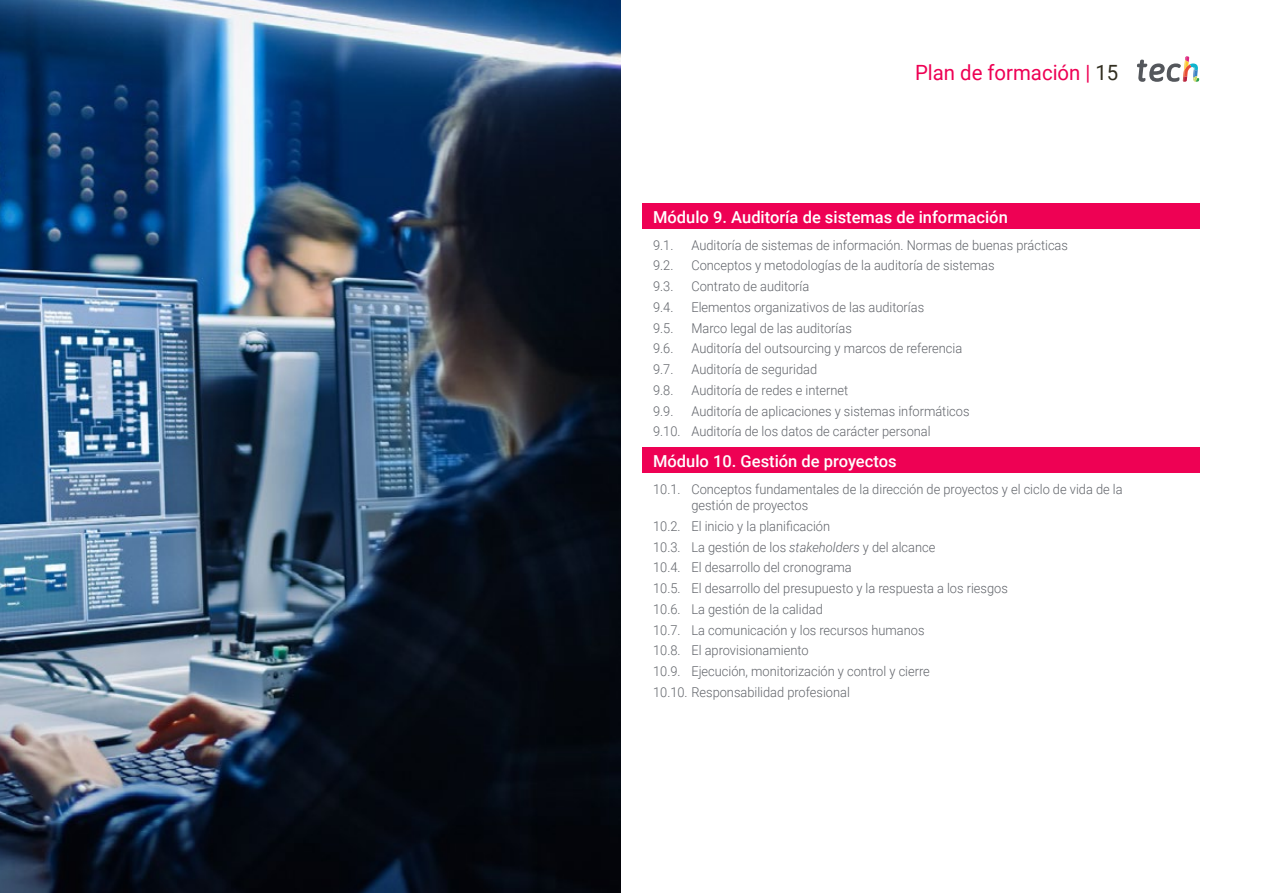
<style>
.page{position:relative;width:1263px;height:893px;background:#fff}
.page>*{position:absolute;margin:0;border:0;box-sizing:border-box;transform-origin:0 0}
.t1{font:21px "Roboto";color:#ee0154}
.t2{font:500 16.5px "Roboto";color:#fff}
.t3{font:300 13.5px/20.7px "Roboto";color:#61646a;scale:.95 1}
.s1{color:#312e20}
.s2{font-style:italic}
</style>
<div class="page">
<img style="left:0;top:0;width:621px;height:893px">
<svg style="left:1137px;top:56px;width:62px;height:26px"></svg>
<div style="left:642px;top:204px;width:557px;height:25px;background:#ee0154"></div>
<div style="left:642px;top:448px;width:557px;height:25px;background:#ee0154"></div>
<h1 class="t1" style="left:915px;top:57px;width:205px">Plan de formación | <span class="s1">15</span></h1>
<p class="t2" style="left:653px;top:205px;width:356px">Módulo 9. Auditoría de sistemas de información</p>
<p class="t3" style="left:653px;top:234px;width:23px">9.1.</p>
<p class="t3" style="left:691px;top:234px;width:398px">Auditoría de sistemas de información. Normas de buenas prácticas</p>
<p class="t3" style="left:653px;top:255px;width:23px">9.2.</p>
<p class="t3" style="left:691px;top:255px;width:321px">Conceptos y metodologías de la auditoría de sistemas</p>
<p class="t3" style="left:653px;top:275px;width:23px">9.3.</p>
<p class="t3" style="left:691px;top:275px;width:126px">Contrato de auditoría</p>
<p class="t3" style="left:653px;top:296px;width:23px">9.4.</p>
<p class="t3" style="left:691px;top:296px;width:246px">Elementos organizativos de las auditorías</p>
<p class="t3" style="left:653px;top:317px;width:23px">9.5.</p>
<p class="t3" style="left:691px;top:317px;width:170px">Marco legal de las auditorías</p>
<p class="t3" style="left:653px;top:338px;width:23px">9.6.</p>
<p class="t3" style="left:691px;top:338px;width:287px">Auditoría del outsourcing y marcos de referencia</p>
<p class="t3" style="left:653px;top:358px;width:23px">9.7.</p>
<p class="t3" style="left:691px;top:358px;width:134px">Auditoría de seguridad</p>
<p class="t3" style="left:653px;top:379px;width:23px">9.8.</p>
<p class="t3" style="left:691px;top:379px;width:167px">Auditoría de redes e internet</p>
<p class="t3" style="left:653px;top:400px;width:23px">9.9.</p>
<p class="t3" style="left:653px;top:400px;width:335px;text-indent:38px">Auditoría de aplicaciones y sistemas informáticos<br>9.10. Auditoría de los datos de carácter personal</p>
<p class="t2" style="left:653px;top:449px;width:245px">Módulo 10. Gestión de proyectos</p>
<p class="t3" style="left:691px;top:480px;width:455px;line-height:16.5px;text-indent:-38px">10.1. Conceptos fundamentales de la dirección de proyectos y el ciclo de vida de la gestión de proyectos</p>
<p class="t3" style="left:653px;top:515px;width:375px">10.2. El inicio y la planificación<br>10.3. La gestión de los <span class="s2">stakeholders</span> y del alcance<br>10.4. El desarrollo del cronograma<br>10.5. El desarrollo del presupuesto y la respuesta a los riesgos 10.6. La gestión de la calidad<br>10.7. La comunicación y los recursos humanos<br>10.8. El aprovisionamiento<br>10.9. Ejecución, monitorización y control y cierre<br>10.10. Responsabilidad profesional</p>
</div>
